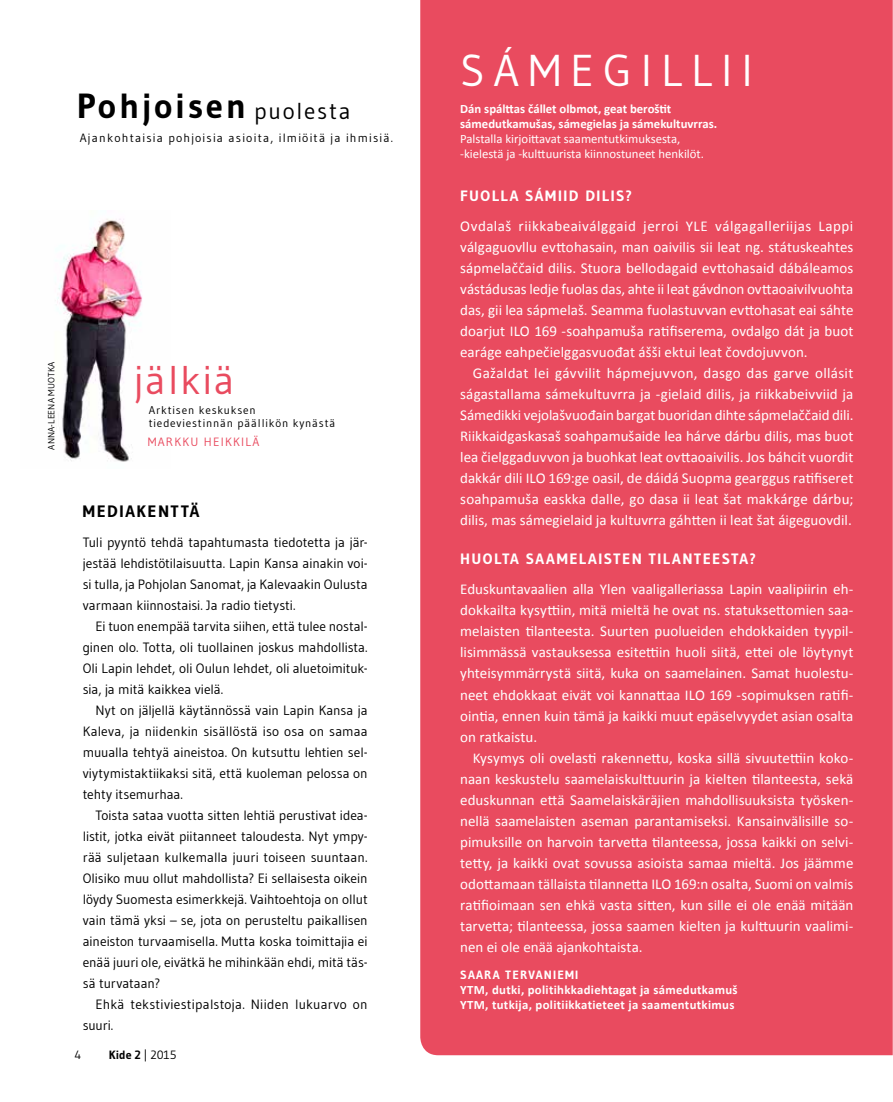
<style>
.page{position:relative;width:893px;height:1102px;background:#fff}
.page>*{position:absolute;margin:0;border:0;box-sizing:border-box;transform-origin:0 0}
.t1{font:44.55px "Gudea";letter-spacing:.2em;color:#fff}
.t2{font:40.05px "Gudea";letter-spacing:.05em;color:#e94b5f}
.t3{font:700 34.95px "Gudea";letter-spacing:.075em;color:#000}
.t4{font:700 16.5px "Gudea";letter-spacing:.095em;color:#000}
.t5{font:15px/21px "Calibri";color:#fff;text-align:justify}
.t6{font:700 15px "Gudea";letter-spacing:.095em;color:#fff}
.t7{font:13.5px/21px "Gudea";color:#000;text-align:justify}
.t8{font:13.5px/21px "Gudea";letter-spacing:.02em;color:#000}
.t9{font:700 12.75px/15px "Calibri";letter-spacing:.015em;color:#fff}
.t10{font:12.75px/15px "Calibri";color:#fff}
.t11{font:12px "Gudea";letter-spacing:.1em;color:#000}
.t12{font:700 12px "Gudea";letter-spacing:.1em;color:#fff}
.t13{font:12px "Gudea";letter-spacing:.1em;color:#e94b5f}
.t14{font:700 12px "Gudea";color:#000}
.t15{font:11.25px/13.5px "Gudea";letter-spacing:.075em;color:#000}
.t16{font:9px "Gudea";letter-spacing:.02em;color:#000}
.s1{font-weight:400;font-size:23.1px}
.s2{font-weight:400}
</style>
<div class="page">
<img style="left:57px;top:219px;width:86px;height:243px">
<div style="left:420px;top:0;width:473px;height:1055px;background:#e94b5f"></div>
<h3 class="t3" style="left:77px;top:84px;width:275px">Pohjoisen <span class="s1">puolesta</span></h3>
<p class="t11" style="left:80px;top:131px;width:315px">Ajankohtaisia pohjoisia asioita, ilmiöitä ja ihmisiä.</p>
<p class="t16" style="left:46px;top:449px;width:90px;rotate:-90deg">ANNA-LEENA MUOTKA</p>
<h2 class="t2" style="left:134px;top:355px;width:102px">jälkiä</h2>
<p class="t15" style="left:149px;top:402px;width:188px">Arktisen keskuksen tiedeviestinnän päällikön kynästä</p>
<p class="t13" style="left:148px;top:435px;width:113px">MARKKU HEIKKILÄ</p>
<p class="t4" style="left:83px;top:500px;width:118px">MEDIAKENTTÄ</p>
<p class="t7" style="left:83px;top:531px;width:286px">Tuli pyyntö tehdä tapahtumasta tiedotetta ja jär&shy;jestää lehdistötilaisuutta. Lapin Kansa ainakin voi&shy;si tulla, ja Pohjolan Sanomat, ja Kalevaakin Oulusta varmaan kiinnostaisi. Ja radio tietysti.</p>
<p class="t7" style="left:83px;top:615px;width:286px;text-indent:13px">Ei tuon enempää tarvita siihen, että tulee nostal&shy;ginen olo. Totta, oli tuollainen joskus mahdollista.<br>Oli Lapin lehdet, oli Oulun lehdet, oli aluetoimituk&shy;sia, ja mitä kaikkea vielä.</p>
<p class="t7" style="left:83px;top:699px;width:286px;text-indent:13px">Nyt on jäljellä käytännössä vain Lapin Kansa ja Kaleva, ja niidenkin sisällöstä iso osa on samaa muualla tehtyä aineistoa. On kutsuttu lehtien sel&shy;viytymistaktiikaksi sitä, että kuoleman pelossa on tehty itsemurhaa.</p>
<p class="t7" style="left:83px;top:804px;width:286px;text-indent:13px">Toista sataa vuotta sitten lehtiä perustivat idea&shy;listit, jotka eivät piitanneet taloudesta. Nyt ympy&shy;rää suljetaan kulkemalla juuri toiseen suuntaan.<br>Olisiko muu ollut mahdollista? Ei sellaisesta oikein löydy Suomesta esimerkkejä. Vaihtoehtoja on ollut vain tämä yksi – se, jota on perusteltu paikallisen aineiston turvaamisella. Mutta koska toimittajia ei enää juuri ole, eivätkä he mihinkään ehdi, mitä täs&shy;sä turvataan?</p>
<p class="t8" style="left:83px;top:993px;width:286px;text-indent:13px">Ehkä tekstiviestipalstoja. Niiden lukuarvo on suuri.</p>
<p class="t11" style="left:75px;top:1047px;width:8px">4</p>
<p class="t14" style="left:109px;top:1047px;width:69px">Kide 2 <span class="s2">| 2015</span></p>
<h1 class="t1" style="left:460px;top:42px;width:294px">SÁMEGILLII</h1>
<p class="t9" style="left:460px;top:101px;width:258px">Dán spálttas čállet olbmot, geat beroštit sámedutkamušas, sámegielas ja sámekultuvrras.</p>
<p class="t10" style="left:460px;top:131px;width:245px">Palstalla kirjoittavat saamentutkimuksesta, -kielestä ja -kulttuurista kiinnostuneet henkilöt.</p>
<p class="t6" style="left:460px;top:186px;width:173px">FUOLLA SÁMIID DILIS?</p>
<p class="t5" style="left:460px;top:215px;width:395px">Ovdalaš riikkabeaiválggaid jerroi YLE válgagalleriijas Lappi válgaguovllu evttohasain, man oaivilis sii leat ng. státuskeahtes sápmelaččaid dilis. Stuora bellodagaid evttohasaid dábáleamos vástádusas ledje fuolas das, ahte ii leat gávdnon ovttaoaivilvuohta das, gii lea sápmelaš. Seamma fuolastuvvan evttohasat eai sáhte doarjut ILO 169 -soahpamuša ratifiserema, ovdalgo dát ja buot earáge eahpečielggasvuođat ášši ektui leat čovdojuvvon.</p>
<p class="t5" style="left:460px;top:362px;width:395px;text-indent:13px">Gažaldat lei gávvilit hápmejuvvon, dasgo das garve ollásit ságastallama sámekultuvrra ja -gielaid dilis, ja riikkabeivviid ja Sámedikki vejolašvuođain bargat buoridan dihte sápmelaččaid dili.<br>Riikkaidgaskasaš soahpamušaide lea hárve dárbu dilis, mas buot lea čielggaduvvon ja buohkat leat ovttaoaivilis. Jos báhcit vuordit dakkár dili ILO 169:ge oasil, de dáidá Suopma gearggus ratifiseret soahpamuša easkka dalle, go dasa ii leat šat makkárge dárbu; dilis, mas sámegielaid ja kultuvrra gáhtten ii leat šat áigeguovdil.</p>
<p class="t6" style="left:460px;top:549px;width:297px">HUOLTA SAAMELAISTEN TILANTEESTA?</p>
<p class="t5" style="left:460px;top:579px;width:395px">Eduskuntavaalien alla Ylen vaaligalleriassa Lapin vaalipiirin eh&shy;dokkailta kysyttiin, mitä mieltä he ovat ns. statuksettomien saa&shy;melaisten tilanteesta. Suurten puolueiden ehdokkaiden tyypil&shy;lisimmässä vastauksessa esitettiin huoli siitä, ettei ole löytynyt yhteisymmärrystä siitä, kuka on saamelainen. Samat huolestu&shy;neet ehdokkaat eivät voi kannattaa ILO 169 -sopimuksen ratifi&shy;ointia, ennen kuin tämä ja kaikki muut epäselvyydet asian osalta on ratkaistu.</p>
<p class="t5" style="left:460px;top:747px;width:395px;text-indent:13px">Kysymys oli ovelasti rakennettu, koska sillä sivuutettiin koko&shy;naan keskustelu saamelaiskulttuurin ja kielten tilanteesta, sekä eduskunnan että Saamelaiskäräjien mahdollisuuksista työsken&shy;nellä saamelaisten aseman parantamiseksi. Kansainvälisille so&shy;pimuksille on harvoin tarvetta tilanteessa, jossa kaikki on selvi&shy;tetty, ja kaikki ovat sovussa asioista samaa mieltä. Jos jäämme odottamaan tällaista tilannetta ILO 169:n osalta, Suomi on valmis ratifioimaan sen ehkä vasta sitten, kun sille ei ole enää mitään tarvetta; tilanteessa, jossa saamen kielten ja kulttuurin vaalimi&shy;nen ei ole enää ajankohtaista.</p>
<p class="t12" style="left:460px;top:966px;width:120px">SAARA TERVANIEMI</p>
<p class="t9" style="left:460px;top:981px;width:279px">YTM, dutki, politihkkadiehtagat ja sámedutkamuš<br>YTM, tutkija, politiikkatieteet ja saamentutkimus</p>
</div>
